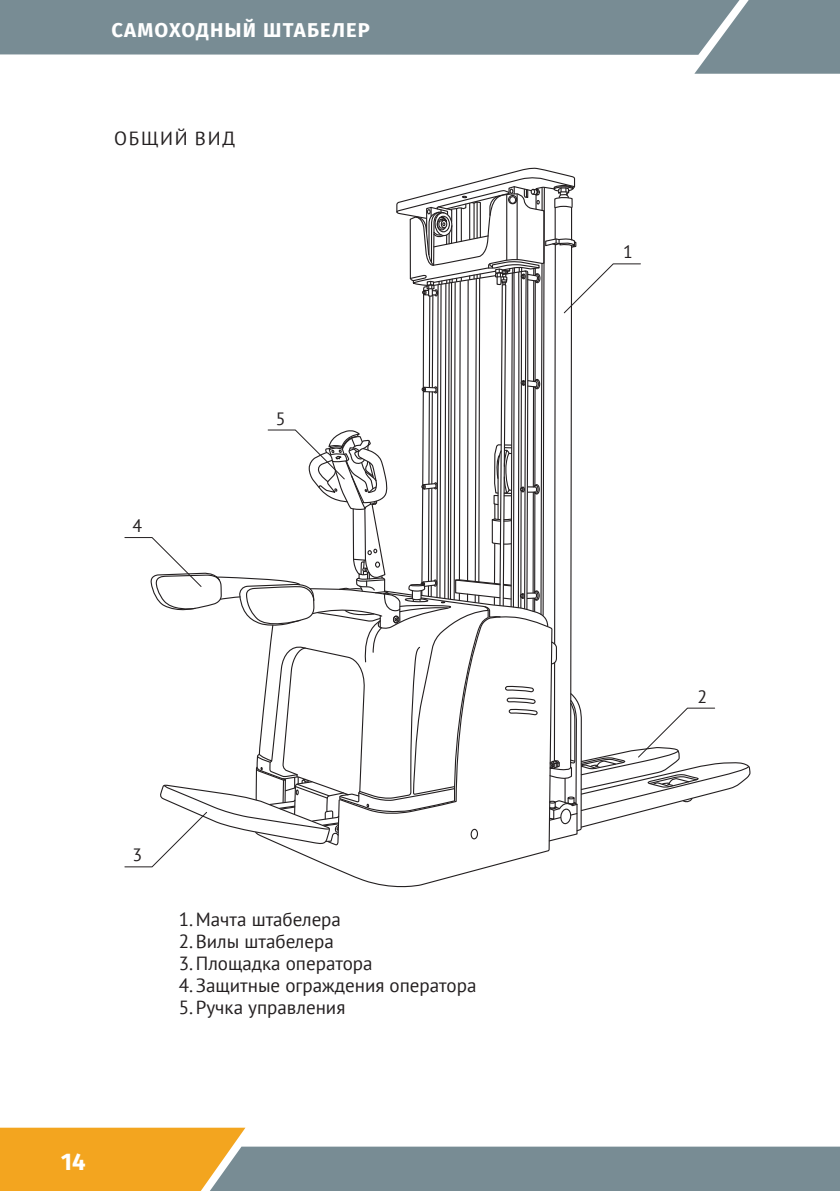
<style>
.page{position:relative;width:840px;height:1191px;background:#fff}
.page>*{position:absolute;margin:0;border:0;box-sizing:border-box;transform-origin:0 0}
.t1{font:700 24px "Fira Sans OT";color:#fff}
.t2{font:700 20px "Fira Sans OT";letter-spacing:.06em;color:#fff}
.t3{font:19px/22px "PT Sans";color:#231f20}
.t4{font:19px "PT Sans";letter-spacing:.09em;color:#231f20}
.t5{font:17.8px "PT Sans";color:#231f20}
</style>
<div class="page">
<div style="left:694px;top:0;width:145px;height:74px;background:#788c94"></div>
<svg style="left:0;top:1127px;width:839px;height:64px"></svg>
<div style="left:0;top:0;width:739px;height:55px;background:#788c94"></div>
<svg style="left:330px;top:867px;width:160px;height:21px"></svg>
<svg style="left:124px;top:167px;width:626px;height:700px"></svg>
<p class="t2" style="left:111px;top:16px;width:260px">САМОХОДНЫЙ ШТАБЕЛЕР</p>
<p class="t4" style="left:114px;top:126px;width:122px">ОБЩИЙ ВИД</p>
<p class="t5" style="left:132px;top:514px;width:11px">4</p>
<p class="t5" style="left:275px;top:407px;width:11px">5</p>
<p class="t5" style="left:132px;top:843px;width:11px">3</p>
<p class="t3" style="left:179px;top:907px;width:195px">1.Мачта штабелера<br>2.Вилы штабелера<br>3.Площадка оператора</p>
<p class="t3" style="left:179px;top:973px;width:299px">4. Защитные ограждения оператора<br>5.Ручка управления</p>
<p class="t1" style="left:61px;top:1144px;width:26px">14</p>
<p class="t5" style="left:622px;top:241px;width:11px">1</p>
<p class="t5" style="left:697px;top:685px;width:11px">2</p>
</div>
